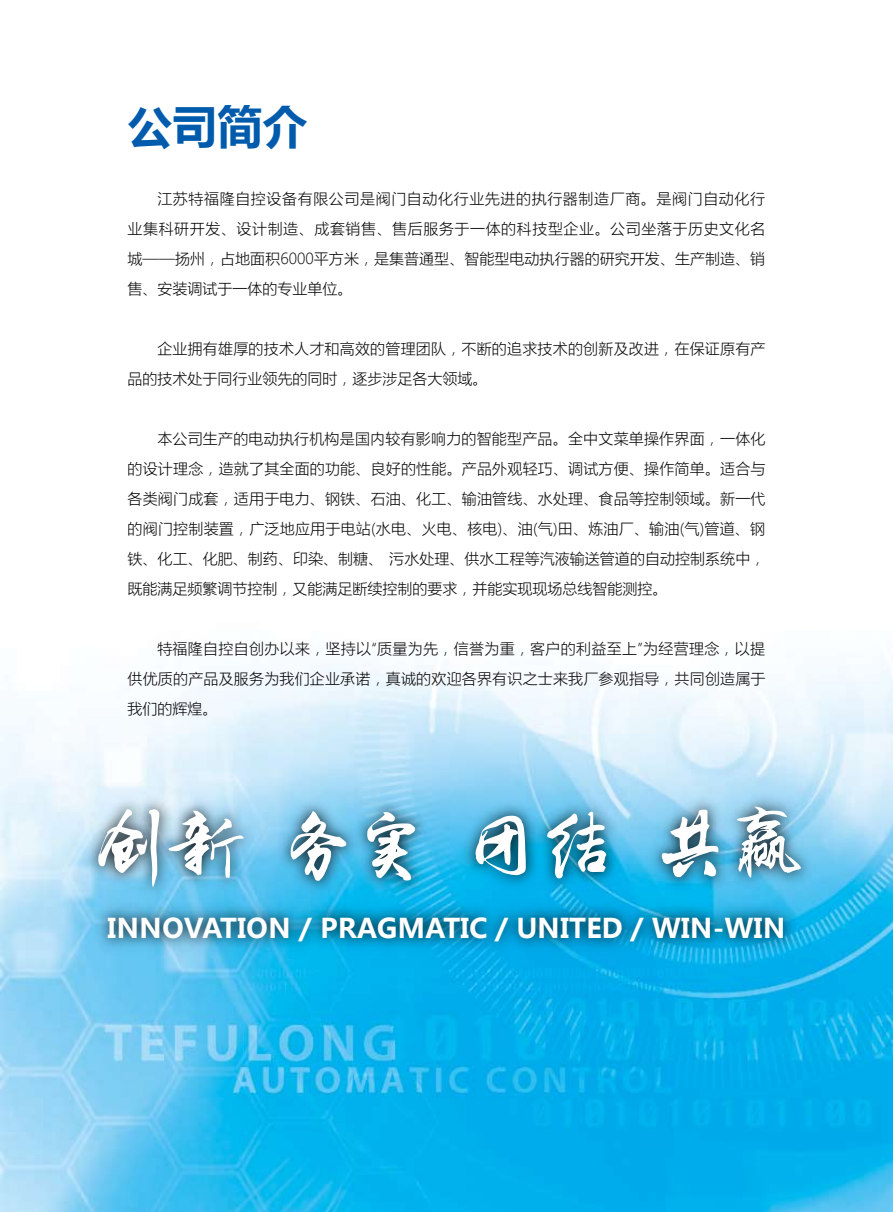
<style>
.page{position:relative;width:893px;height:1212px;background:#fff}
.page>*{position:absolute;margin:0;border:0;box-sizing:border-box;transform-origin:0 0}
.t1{font:75px "Li Xuke";color:#fff}
.t2{font:700 45px "Microsoft Ya Hei";color:#005bac}
.t3{font:700 27px "Microsoft Ya Hei";color:#fff}
.t4{font:300 15px/30px "Microsoft Ya Hei";letter-spacing:.005em;color:#000;text-align:justify}
</style>
<div class="page">
<img style="left:0;top:664px;width:893px;height:548px">
<img style="left:82px;top:791px;width:734px;height:108px">
<svg style="left:92px;top:900px;width:708px;height:55px;background:#1a9ac8"></svg>
<h2 class="t2" style="left:128px;top:95px;width:181px">公司简介</h2>
<p class="t4" style="left:128px;top:183px;width:639px;text-indent:30px">江苏特福隆自控设备有限公司是阀门自动化行业先进的执行器制造厂商。是阀门自动化行业集科研开发、设计制造、成套销售、售后服务于一体的科技型企业。公司坐落于历史文化名城——扬州，占地面积6000平方米，是集普通型、智能型电动执行器的研究开发、生产制造、销售、安装调试于一体的专业单位。</p>
<p class="t4" style="left:128px;top:333px;width:639px;text-indent:30px">企业拥有雄厚的技术人才和高效的管理团队，不断的追求技术的创新及改进，在保证原有产品的技术处于同行业领先的同时，逐步涉足各大领域。</p>
<p class="t4" style="left:128px;top:423px;width:639px;text-indent:30px">本公司生产的电动执行机构是国内较有影响力的智能型产品。全中文菜单操作界面，一体化的设计理念，造就了其全面的功能、良好的性能。产品外观轻巧、调试方便、操作简单。适合与各类阀门成套，适用于电力、钢铁、石油、化工、输油管线、水处理、食品等控制领域。新一代的阀门控制装置，广泛地应用于电站(水电、火电、核电)、油(气)田、炼油厂、输油(气)管道、钢铁、化工、化肥、制药、印染、制糖、 污水处理、供水工程等汽液输送管道的自动控制系统中，既能满足频繁调节控制，又能满足断续控制的要求，并能实现现场总线智能测控。</p>
<p class="t4" style="left:128px;top:633px;width:639px;text-indent:30px">特福隆自控自创办以来，坚持以“质量为先，信誉为重，客户的利益至上”为经营理念，以提供优质的产品及服务为我们企业承诺，真诚的欢迎各界有识之士来我厂参观指导，共同创造属于我们的辉煌。</p>
<h1 class="t1" style="left:90px;top:794px;width:714px">创新 务实 团结 共赢</h1>
<h3 class="t3" style="left:107px;top:909px;width:680px">INNOVATION / PRAGMATIC / UNITED / WIN-WIN</h3>
</div>
